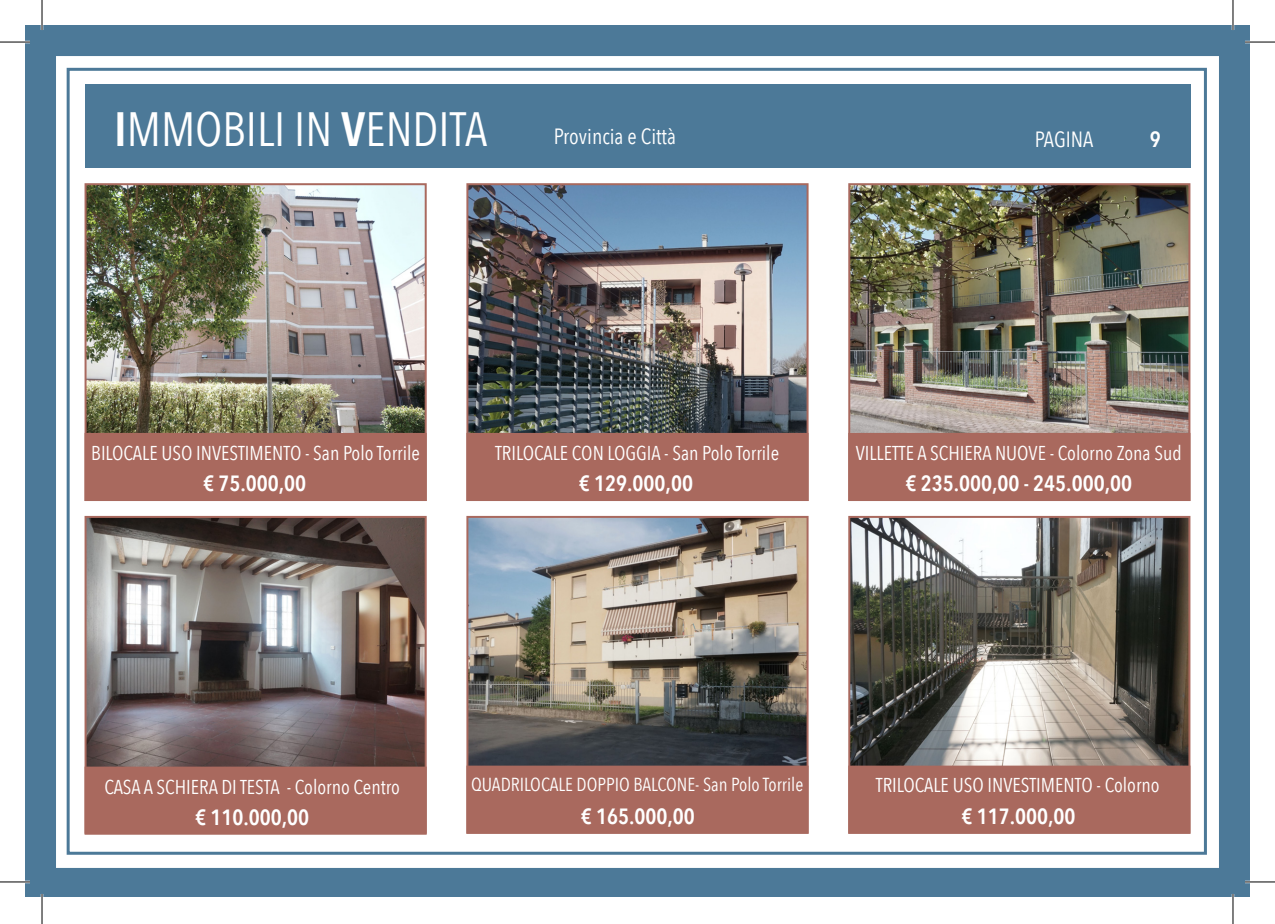
<style>
.page{position:relative;width:1275px;height:924px;background:#fff}
.page>*{position:absolute;margin:0;border:0;box-sizing:border-box;transform-origin:0 0}
.t1{font:48px "Avenir Next Condensed";color:#fff}
.t2{font:600 22px "Avenir Next Condensed";color:#fff}
.t3{font:22px "Avenir Next Condensed";color:#fff}
.t4{font:20px "Avenir Next Condensed";color:#fff}
.t5{font:18.8px "Avenir Next Condensed";color:#fff}
.s1{font-weight:600}
</style>
<div class="page">
<div style="left:25px;top:25px;width:1225px;height:870px;background:#4c7998"></div>
<div style="left:49px;top:49px;width:1177px;height:825px;background:#fff"></div>
<div style="left:42px;top:42px;width:1191px;height:839px;border:14px solid #4c7998"></div>
<div style="left:67px;top:68px;width:1140px;height:786px;background:#fff;border:3px solid #4c7998"></div>
<div style="left:85px;top:85px;width:1105px;height:83px;background:#4c7998"></div>
<img style="left:851px;top:186px;width:336px;height:246px">
<div style="left:848px;top:183px;width:342px;height:318px;border:2px solid #a9695e"></div>
<img style="left:88px;top:518px;width:336px;height:248px">
<div style="left:85px;top:515px;width:342px;height:318px;border:2px solid #a9695e"></div>
<img style="left:88px;top:186px;width:336px;height:246px">
<div style="left:85px;top:183px;width:342px;height:318px;border:2px solid #a9695e"></div>
<img style="left:469px;top:518px;width:336px;height:247px">
<div style="left:466px;top:515px;width:342px;height:318px;border:2px solid #a9695e"></div>
<div style="left:85px;top:766px;width:342px;height:68px;background:#a9695e;border:2px solid #a9695e"></div>
<div style="left:848px;top:432px;width:342px;height:69px;background:#a9695e;border:2px solid #a9695e"></div>
<div style="left:466px;top:765px;width:342px;height:68px;background:#a9695e;border:2px solid #a9695e"></div>
<div style="left:85px;top:432px;width:342px;height:69px;background:#a9695e;border:2px solid #a9695e"></div>
<img style="left:851px;top:518px;width:336px;height:247px">
<div style="left:848px;top:515px;width:342px;height:318px;border:2px solid #a9695e"></div>
<div style="left:848px;top:765px;width:342px;height:68px;background:#a9695e;border:2px solid #a9695e"></div>
<img style="left:469px;top:186px;width:336px;height:246px">
<div style="left:466px;top:183px;width:342px;height:318px;border:2px solid #a9695e"></div>
<div style="left:466px;top:432px;width:342px;height:69px;background:#a9695e;border:2px solid #a9695e"></div>
<hr style="left:0;top:41px;width:30px;height:2px;background:#fff">
<hr style="left:1245px;top:41px;width:30px;height:2px;background:#fff">
<hr style="left:0;top:880px;width:30px;height:2px;background:#fff">
<hr style="left:1245px;top:880px;width:30px;height:2px;background:#fff">
<hr style="left:41px;top:0;width:2px;height:30px;background:#fff">
<hr style="left:41px;top:893px;width:2px;height:30px;background:#fff">
<hr style="left:1231px;top:0;width:3px;height:30px;background:#fff">
<hr style="left:1231px;top:893px;width:3px;height:30px;background:#fff">
<hr style="left:0;top:42px;width:30px;height:1px;background:#000">
<hr style="left:1245px;top:42px;width:30px;height:1px;background:#000">
<hr style="left:0;top:881px;width:30px;height:1px;background:#000">
<hr style="left:1245px;top:881px;width:30px;height:1px;background:#000">
<hr style="left:42px;top:0;width:1px;height:30px;background:#000">
<hr style="left:42px;top:893px;width:1px;height:30px;background:#000">
<hr style="left:1232px;top:0;width:1px;height:30px;background:#000">
<hr style="left:1232px;top:893px;width:1px;height:30px;background:#000">
<p class="t1" style="left:114px;top:88px;width:375px"><span class="s1">I</span>MMOBILI IN <span class="s1">V</span>ENDITA</p>
<p class="t3" style="left:554px;top:118px;width:124px">Provincia e Città</p>
<p class="t3" style="left:1034px;top:121px;width:60px">PAGINA</p>
<p class="t2" style="left:1150px;top:121px;width:12px">9</p>
<p class="t4" style="left:91px;top:435px;width:330px">BILOCALE USO INVESTIMENTO - San Polo Torrile</p>
<p class="t2" style="left:203px;top:464px;width:105px">€ 75.000,00</p>
<p class="t4" style="left:495px;top:435px;width:285px">TRILOCALE CON LOGGIA - San Polo Torrile</p>
<p class="t2" style="left:579px;top:464px;width:116px">€ 129.000,00</p>
<p class="t4" style="left:855px;top:435px;width:327px">VILLETTE A SCHIERA NUOVE - Colorno Zona Sud</p>
<p class="t2" style="left:905px;top:464px;width:228px">€ 235.000,00 - 245.000,00</p>
<p class="t4" style="left:104px;top:769px;width:297px">CASA A SCHIERA DI TESTA - Colorno Centro</p>
<p class="t2" style="left:195px;top:798px;width:116px">€ 110.000,00</p>
<p class="t5" style="left:471px;top:768px;width:334px">QUADRILOCALE DOPPIO BALCONE- San Polo Torrile</p>
<p class="t2" style="left:581px;top:797px;width:116px">€ 165.000,00</p>
<p class="t4" style="left:876px;top:768px;width:285px">TRILOCALE USO INVESTIMENTO - Colorno</p>
<p class="t2" style="left:961px;top:797px;width:116px">€ 117.000,00</p>
</div>
